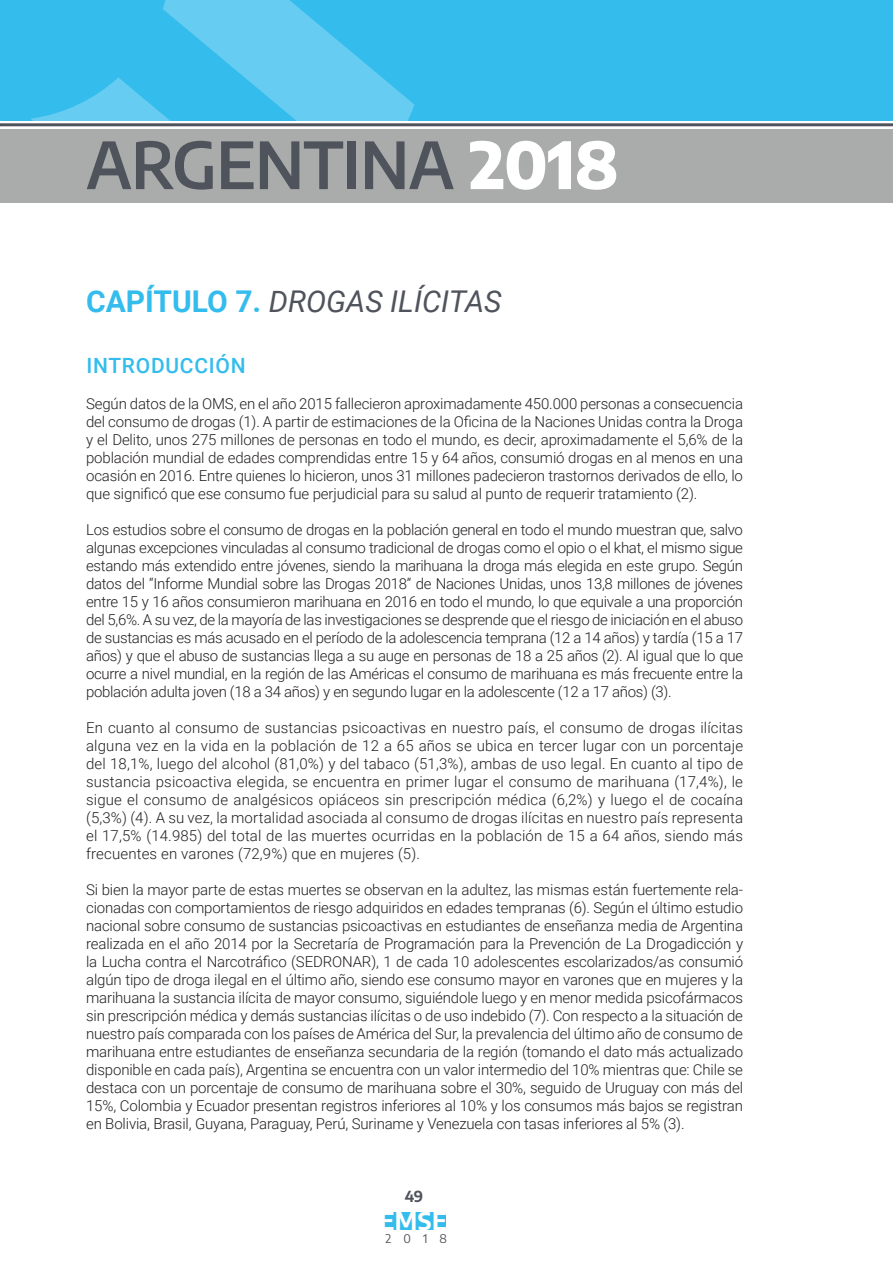
<style>
.page{position:relative;width:893px;height:1263px;background:#fff}
.page>*{position:absolute;margin:0;border:0;box-sizing:border-box;transform-origin:0 0}
.t1{font:600 64.5px "Encode Sans";letter-spacing:-.01em;color:#4f535c}
.t2{font:italic 30px "Roboto";color:#4f535c}
.t3{font:700 24px "Encode Sans";color:#fff}
.t4{font:500 21px "Roboto";letter-spacing:.035em;color:#34bced}
.t5{font:300 15px/18px "Roboto";letter-spacing:-.01em;color:#231f20;text-align:justify}
.t6{font:700 15px "Encode Sans";color:#4f535c}
.t7{font:12px "Encode Sans";color:#4f535c}
.s1{font-weight:800;color:#fff}
.s2{font-weight:700;font-style:normal;color:#34bced}
</style>
<div class="page">
<div style="left:383px;top:1212px;width:63px;height:18px;background:#34bced"></div>
<div style="left:0;top:0;width:893px;height:120px;background:#34bced"></div>
<div style="left:0;top:129px;width:893px;height:73px;background:#aaabab"></div>
<hr style="left:0;top:123px;width:893px;height:3px;background:#4f535c">
<svg style="left:0;top:0;width:415px;height:127px"></svg>
<h1 class="t1" style="left:86px;top:118px;width:534px">ARGENTINA <span class="s1">2018</span></h1>
<h2 class="t2" style="left:86px;top:280px;width:417px"><span class="s2">CAPÍTULO 7.</span> DROGAS ILÍCITAS</h2>
<h3 class="t4" style="left:86px;top:351px;width:161px">INTRODUCCIÓN</h3>
<p class="t5" style="left:86px;top:394px;width:658px">Según datos de la OMS, en el año 2015 fallecieron aproximadamente 450.000 personas a consecuencia del consumo de drogas (1). A partir de estimaciones de la Oficina de la Naciones Unidas contra la Droga y el Delito, unos 275 millones de personas en todo el mundo, es decir, aproximadamente el 5,6% de la población mundial de edades comprendidas entre 15 y 64 años, consumió drogas en al menos en una ocasión en 2016. Entre quienes lo hicieron, unos 31 millones padecieron trastornos derivados de ello, lo que significó que ese consumo fue perjudicial para su salud al punto de requerir tratamiento (2).</p>
<p class="t5" style="left:86px;top:520px;width:658px">Los estudios sobre el consumo de drogas en la población general en todo el mundo muestran que, salvo algunas excepciones vinculadas al consumo tradicional de drogas como el opio o el khat, el mismo sigue estando más extendido entre jóvenes, siendo la marihuana la droga más elegida en este grupo. Según datos del “Informe Mundial sobre las Drogas 2018” de Naciones Unidas, unos 13,8 millones de jóvenes entre 15 y 16 años consumieron marihuana en 2016 en todo el mundo, lo que equivale a una proporción del 5,6%. A su vez, de la mayoría de las investigaciones se desprende que el riesgo de iniciación en el abuso de sustancias es más acusado en el período de la adolescencia temprana (12 a 14 años) y tardía (15 a 17 años) y que el abuso de sustancias llega a su auge en personas de 18 a 25 años (2). Al igual que lo que ocurre a nivel mundial, en la región de las Américas el consumo de marihuana es más frecuente entre la población adulta joven (18 a 34 años) y en segundo lugar en la adolescente (12 a 17 años) (3).</p>
<p class="t5" style="left:86px;top:718px;width:658px">En cuanto al consumo de sustancias psicoactivas en nuestro país, el consumo de drogas ilícitas alguna vez en la vida en la población de 12 a 65 años se ubica en tercer lugar con un porcentaje del 18,1%, luego del alcohol (81,0%) y del tabaco (51,3%), ambas de uso legal. En cuanto al tipo de sustancia psicoactiva elegida, se encuentra en primer lugar el consumo de marihuana (17,4%), le sigue el consumo de analgésicos opiáceos sin prescripción médica (6,2%) y luego el de cocaína (5,3%) (4). A su vez, la mortalidad asociada al consumo de drogas ilícitas en nuestro país representa el 17,5% (14.985) del total de las muertes ocurridas en la población de 15 a 64 años, siendo más frecuentes en varones (72,9%) que en mujeres (5).</p>
<p class="t5" style="left:86px;top:880px;width:658px">Si bien la mayor parte de estas muertes se observan en la adultez, las mismas están fuertemente rela&shy;cionadas con comportamientos de riesgo adquiridos en edades tempranas (6). Según el último estudio nacional sobre consumo de sustancias psicoactivas en estudiantes de enseñanza media de Argentina realizada en el año 2014 por la Secretaría de Programación para la Prevención de La Drogadicción y la Lucha contra el Narcotráfico (SEDRONAR), 1 de cada 10 adolescentes escolarizados/as consumió algún tipo de droga ilegal en el último año, siendo ese consumo mayor en varones que en mujeres y la marihuana la sustancia ilícita de mayor consumo, siguiéndole luego y en menor medida psicofármacos sin prescripción médica y demás sustancias ilícitas o de uso indebido (7). Con respecto a la situación de nuestro país comparada con los países de América del Sur, la prevalencia del último año de consumo de marihuana entre estudiantes de enseñanza secundaria de la región (tomando el dato más actualizado disponible en cada país), Argentina se encuentra con un valor intermedio del 10% mientras que: Chile se destaca con un porcentaje de consumo de marihuana sobre el 30%, seguido de Uruguay con más del 15%, Colombia y Ecuador presentan registros inferiores al 10% y los consumos más bajos se registran en Bolivia, Brasil, Guyana, Paraguay, Perú, Suriname y Venezuela con tasas inferiores al 5% (3).</p>
<p class="t6" style="left:405px;top:1185px;width:20px">49</p>
<p class="t7" style="left:385px;top:1230px;width:63px">2018</p>
<h3 class="t3" style="left:379px;top:1203px;width:69px">EMSE</h3>
</div>
